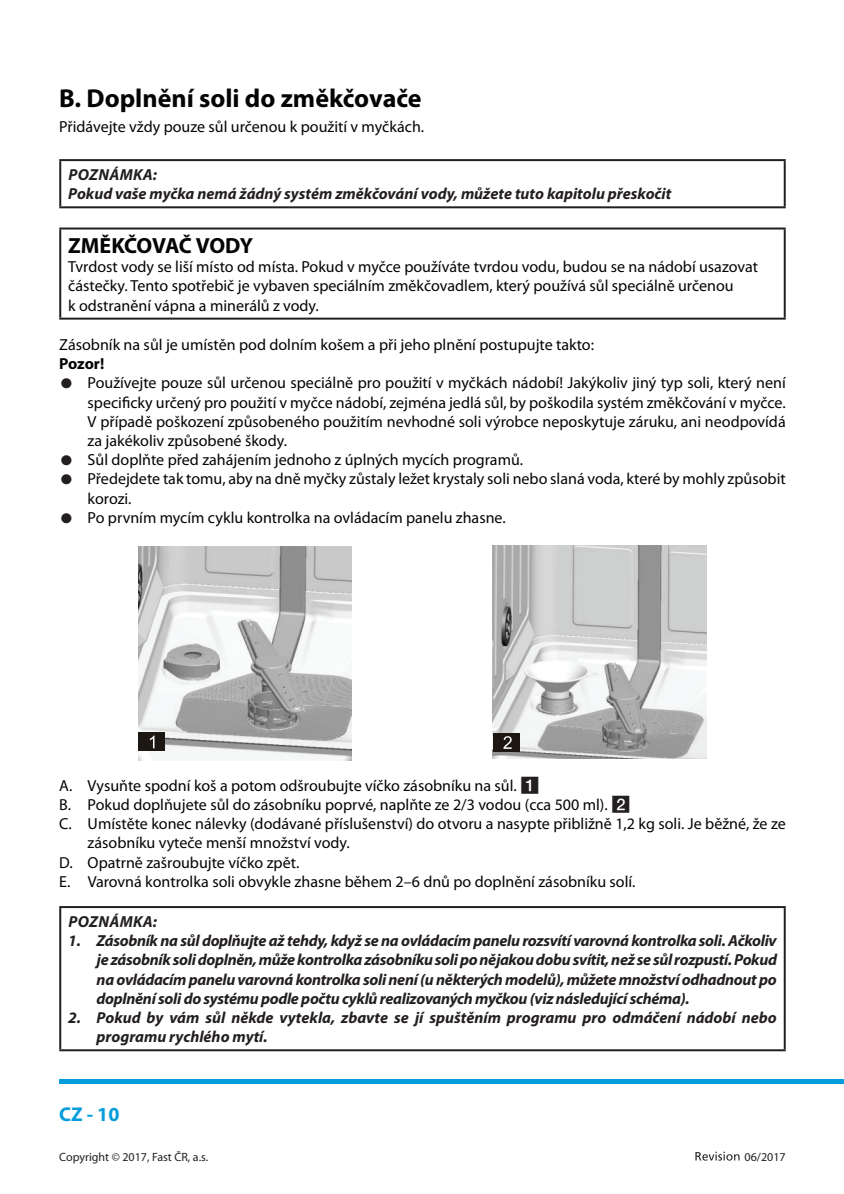
<style>
.page{position:relative;width:844px;height:1194px;background:#fff}
.page>*{position:absolute;margin:0;border:0;box-sizing:border-box;transform-origin:0 0}
.t1{font:700 26px "Myriad Pro";color:#040503}
.t2{font:700 22px "Myriad Pro";letter-spacing:-.01em;color:#040503}
.t3{font:700 20px "Myriad Pro";color:#069ddc}
.t4{font:16px/19.2px "Myriad Pro";color:#040503}
.t5{font:italic 700 16px/19.2px "Myriad Pro";color:#231f20}
.t6{font:italic 700 16px "Myriad Pro";letter-spacing:.02em;color:#231f20}
.t7{font:700 16px "Myriad Pro";letter-spacing:-.01em;color:#040503}
.t8{font:12px "Myriad Pro";color:#231f20}
.s1{font-family:"Zz 4";color:#231f20}
</style>
<div class="page">
<hr style="left:59px;top:1080px;width:784px;height:4px;background:#069ddc">
<svg style="left:695px;top:1152px;width:44px;height:9px"></svg>
<hr style="left:59px;top:159px;width:726px;height:2px;background:#231f20">
<hr style="left:59px;top:161px;width:2px;height:45px;background:#231f20">
<hr style="left:783px;top:161px;width:2px;height:45px;background:#231f20">
<hr style="left:59px;top:206px;width:726px;height:2px;background:#231f20">
<hr style="left:59px;top:228px;width:726px;height:2px;background:#231f20">
<hr style="left:59px;top:230px;width:2px;height:88px;background:#231f20">
<hr style="left:783px;top:230px;width:2px;height:88px;background:#231f20">
<hr style="left:59px;top:318px;width:726px;height:2px;background:#231f20">
<img style="left:492px;top:545px;width:214px;height:214px">
<img style="left:138px;top:547px;width:213px;height:213px">
<div style="left:138px;top:732px;width:26px;height:19px;background:#1c1713"></div>
<svg style="left:150px;top:736px;width:4px;height:12px"></svg>
<div style="left:493px;top:733px;width:26px;height:19px;background:#1c1713"></div>
<svg style="left:503px;top:736px;width:8px;height:13px"></svg>
<hr style="left:59px;top:906px;width:726px;height:2px;background:#231f20">
<hr style="left:59px;top:908px;width:2px;height:141px;background:#231f20">
<hr style="left:783px;top:908px;width:2px;height:141px;background:#231f20">
<hr style="left:59px;top:1049px;width:726px;height:2px;background:#231f20">
<h1 class="t1" style="left:59px;top:88px;width:363px">B. Doplnění soli do změkčovače</h1>
<p class="t4" style="left:59px;top:118px;width:366px">Přidávejte vždy pouze sůl určenou k použití v myčkách.</p>
<p class="t5" style="left:68px;top:166px;width:604px">POZNÁMKA:<br>Pokud vaše myčka nemá žádný systém změkčování vody, můžete tuto kapitolu přeskočit</p>
<h2 class="t2" style="left:68px;top:237px;width:186px">ZMĚKČOVAČ VODY</h2>
<p class="t4" style="left:68px;top:258px;width:691px">Tvrdost vody se liší místo od místa. Pokud v myčce používáte tvrdou vodu, budou se na nádobí usazovat částečky. Tento spotřebič je vybaven speciálním změkčovadlem, který používá sůl speciálně určenou<br>k odstranění vápna a minerálů z vody.</p>
<p class="t4" style="left:59px;top:336px;width:536px">Zásobník na sůl je umístěn pod dolním košem a při jeho plnění postupujte takto:</p>
<p class="t7" style="left:59px;top:358px;width:46px">Pozor!</p>
<p class="t4" style="left:88px;top:375px;width:699px">Používejte pouze sůl určenou speciálně pro použití v myčkách nádobí! Jakýkoliv jiný typ soli, který není specificky určený pro použití v myčce nádobí, zejména jedlá sůl, by poškodila systém změkčování v myčce.<br>V případě poškození způsobeného použitím nevhodné soli výrobce neposkytuje záruku, ani neodpovídá za jakékoliv způsobené škody.<br>Sůl doplňte před zahájením jednoho z úplných mycích programů.<br>Předejdete tak tomu, aby na dně myčky zůstaly ležet krystaly soli nebo slaná voda, které by mohly způsobit korozi.<br>Po prvním mycím cyklu kontrolka na ovládacím panelu zhasne.</p>
<p class="t4" style="left:59px;top:777px;width:481px">A. Vysuňte spodní koš a potom odšroubujte víčko zásobníku na sůl. <span class="s1">1</span></p>
<p class="t4" style="left:59px;top:796px;width:572px">B. Pokud doplňujete sůl do zásobníku poprvé, naplňte ze 2/3 vodou (cca 500 ml). <span class="s1">2</span></p>
<p class="t4" style="left:59px;top:815px;width:727px">C. Umístěte konec nálevky (dodávané příslušenství) do otvoru a nasypte přibližně 1,2 kg soli. Je běžné, že ze</p>
<p class="t4" style="left:88px;top:835px;width:263px">zásobníku vyteče menší množství vody.</p>
<p class="t4" style="left:59px;top:854px;width:241px">D. Opatrně zašroubujte víčko zpět.</p>
<p class="t4" style="left:59px;top:873px;width:577px">E. Varovná kontrolka soli obvykle zhasne během 2–6 dnů po doplnění zásobníku solí.</p>
<p class="t6" style="left:68px;top:915px;width:90px">POZNÁMKA:</p>
<p class="t5" style="left:97px;top:933px;width:681px;text-align:justify;text-indent:-28px">1. Zásobník na sůl doplňujte až tehdy, když se na ovládacím panelu rozsvítí varovná kontrolka soli. Ačkoliv je zásobník soli doplněn, může kontrolka zásobníku soli po nějakou dobu svítit, než se sůl rozpustí. Pokud na ovládacím panelu varovná kontrolka soli není (u některých modelů), můžete množství odhadnout po doplnění soli do systému podle počtu cyklů realizovaných myčkou (viz následující schéma).</p>
<p class="t5" style="left:97px;top:1009px;width:681px;text-indent:-28px">2. Pokud by vám sůl někde vytekla, zbavte se jí spuštěním programu pro odmáčení nádobí nebo programu rychlého mytí.</p>
<p class="t3" style="left:59px;top:1107px;width:62px">CZ - 10</p>
<p class="t8" style="left:59px;top:1152px;width:150px">Copyright © 2017, Fast ČR, a.s.</p>
<p class="t8" style="left:744px;top:1152px;width:43px">06/2017</p>
</div>
